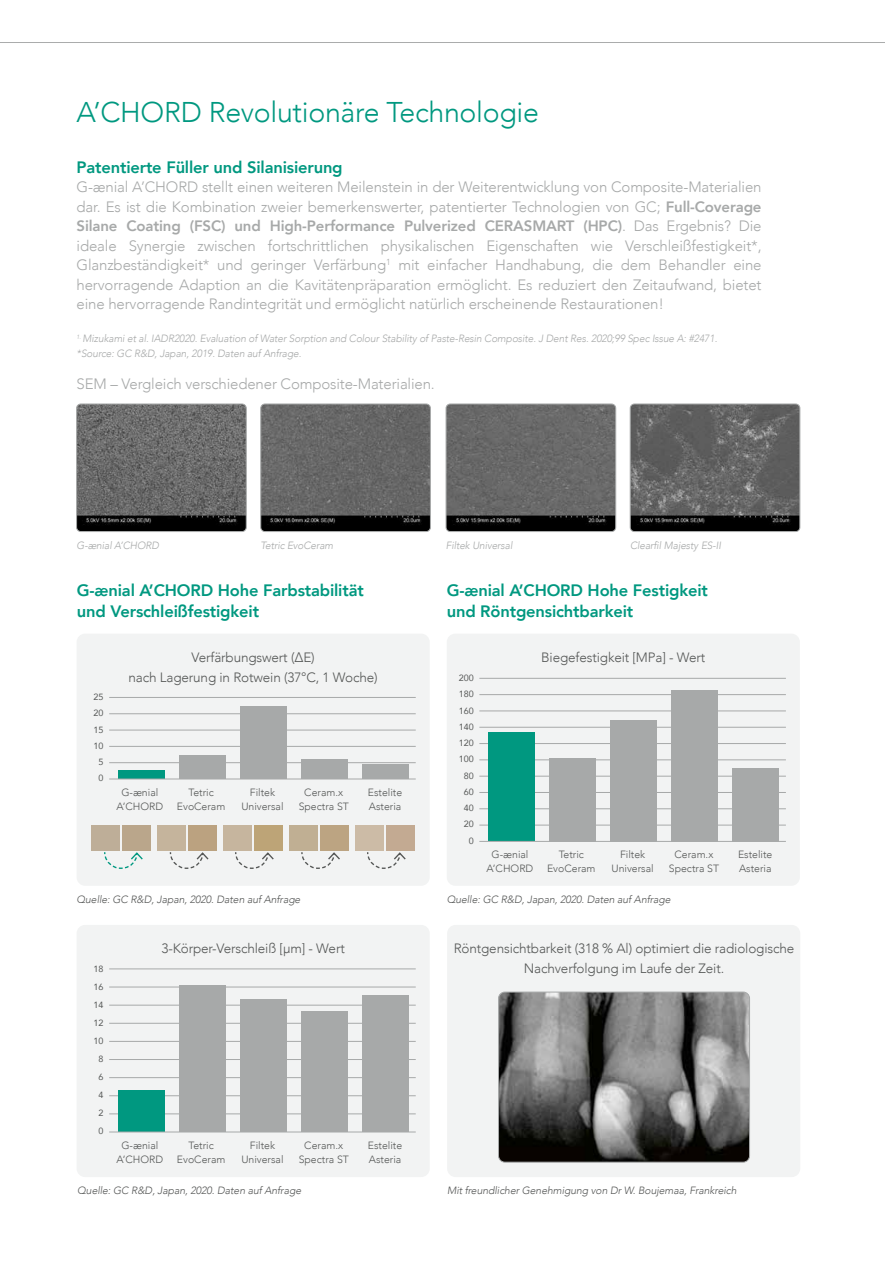
<style>
.page{position:relative;width:885px;height:1263px;background:#fff}
.page>*{position:absolute;margin:0;border:0;box-sizing:border-box;transform-origin:0 0}
.t1{font:300 28.5px "Avenir";letter-spacing:-.01em;color:#009880}
.t2{font:800 16.5px/21px "Avenir";letter-spacing:-.01em;color:#009880}
.t3{font:300 15px/19.5px "Avenir";letter-spacing:-.01em;color:#a7a9a9;text-align:justify}
.t4{font:300 13.5px/19.5px "Avenir";letter-spacing:-.01em;color:#555756;text-align:center}
.t5{font:italic 300 10.5px/15px "Avenir";letter-spacing:-.01em;color:#a7a9a9}
.t6{font:300 10.5px/14.2px "Avenir";color:#555756;text-align:center}
.t7{font:italic 300 10.5px "Avenir";letter-spacing:-.01em;color:#555756}
.t8{font:9px/16.2px "Avenir";color:#555756;text-align:center}
.s1{font-weight:800}
</style>
<div class="page">
<div style="left:446px;top:634px;width:353px;height:252px;background:#f2f3f3;border-radius:9px"></div>
<hr style="left:479px;top:776px;width:306px;height:1px;background:#a7a9a9">
<hr style="left:479px;top:760px;width:306px;height:1px;background:#a7a9a9">
<hr style="left:479px;top:743px;width:306px;height:1px;background:#a7a9a9">
<hr style="left:479px;top:808px;width:306px;height:1px;background:#a7a9a9">
<hr style="left:479px;top:792px;width:306px;height:1px;background:#a7a9a9">
<hr style="left:479px;top:727px;width:306px;height:1px;background:#a7a9a9">
<hr style="left:479px;top:711px;width:306px;height:1px;background:#a7a9a9">
<hr style="left:479px;top:694px;width:306px;height:1px;background:#a7a9a9">
<hr style="left:479px;top:678px;width:306px;height:1px;background:#a7a9a9">
<div style="left:549px;top:758px;width:47px;height:83px;background:#a7a9a9"></div>
<div style="left:610px;top:720px;width:46px;height:121px;background:#a7a9a9"></div>
<div style="left:671px;top:690px;width:46px;height:151px;background:#a7a9a9"></div>
<div style="left:732px;top:768px;width:46px;height:73px;background:#a7a9a9"></div>
<hr style="left:479px;top:825px;width:306px;height:1px;background:#a7a9a9">
<div style="left:488px;top:732px;width:47px;height:109px;background:#009880"></div>
<hr style="left:479px;top:841px;width:306px;height:1px;background:#a7a9a9">
<img style="left:77px;top:404px;width:169px;height:127px">
<div style="left:76px;top:404px;width:170px;height:128px;border:1px solid #a7a9a9;border-radius:4px"></div>
<img style="left:446px;top:404px;width:169px;height:127px">
<div style="left:446px;top:404px;width:170px;height:128px;border:1px solid #a7a9a9;border-radius:4px"></div>
<img style="left:262px;top:404px;width:168px;height:127px">
<div style="left:260px;top:404px;width:170px;height:128px;border:1px solid #a7a9a9;border-radius:4px"></div>
<img style="left:630px;top:404px;width:169px;height:127px">
<div style="left:630px;top:404px;width:170px;height:128px;border:1px solid #a7a9a9;border-radius:4px"></div>
<div style="left:77px;top:634px;width:352px;height:252px;background:#f2f3f3;border-radius:9px"></div>
<hr style="left:109px;top:762px;width:306px;height:1px;background:#a7a9a9">
<hr style="left:109px;top:746px;width:306px;height:1px;background:#a7a9a9">
<hr style="left:109px;top:730px;width:306px;height:1px;background:#a7a9a9">
<hr style="left:109px;top:713px;width:306px;height:1px;background:#a7a9a9">
<hr style="left:109px;top:697px;width:306px;height:1px;background:#a7a9a9">
<div style="left:179px;top:755px;width:47px;height:24px;background:#a7a9a9"></div>
<div style="left:240px;top:707px;width:46px;height:72px;background:#a7a9a9"></div>
<div style="left:301px;top:759px;width:46px;height:20px;background:#a7a9a9"></div>
<div style="left:362px;top:765px;width:46px;height:14px;background:#a7a9a9"></div>
<div style="left:91px;top:825px;width:28px;height:25px;background:#beae98"></div>
<div style="left:122px;top:825px;width:28px;height:25px;background:#baa68b"></div>
<div style="left:223px;top:825px;width:28px;height:25px;background:#c6b59e"></div>
<div style="left:254px;top:825px;width:28px;height:25px;background:#bda477"></div>
<div style="left:157px;top:825px;width:28px;height:25px;background:#c5b49c"></div>
<div style="left:188px;top:825px;width:28px;height:25px;background:#bba280"></div>
<div style="left:289px;top:825px;width:28px;height:25px;background:#c0af93"></div>
<div style="left:320px;top:825px;width:28px;height:25px;background:#bca482"></div>
<div style="left:355px;top:825px;width:28px;height:25px;background:#ccbba6"></div>
<div style="left:386px;top:825px;width:28px;height:25px;background:#c3aa92"></div>
<div style="left:118px;top:771px;width:47px;height:8px;background:#009880"></div>
<svg style="left:169px;top:852px;width:40px;height:17px"></svg>
<svg style="left:104px;top:852px;width:39px;height:17px"></svg>
<svg style="left:235px;top:852px;width:39px;height:17px"></svg>
<svg style="left:301px;top:852px;width:39px;height:17px"></svg>
<svg style="left:367px;top:852px;width:39px;height:17px"></svg>
<hr style="left:109px;top:779px;width:306px;height:1px;background:#a7a9a9">
<div style="left:447px;top:925px;width:353px;height:252px;background:#f2f3f3;border-radius:9px"></div>
<img style="left:498px;top:992px;width:251px;height:170px">
<div style="left:498px;top:992px;width:251px;height:170px;border:1px solid #a7a9a9;border-radius:6px"></div>
<div style="left:77px;top:925px;width:352px;height:252px;background:#f2f3f3;border-radius:9px"></div>
<hr style="left:109px;top:1059px;width:306px;height:1px;background:#a7a9a9">
<hr style="left:109px;top:1041px;width:306px;height:1px;background:#a7a9a9">
<hr style="left:109px;top:1023px;width:306px;height:1px;background:#a7a9a9">
<hr style="left:109px;top:1095px;width:306px;height:1px;background:#a7a9a9">
<hr style="left:109px;top:1077px;width:306px;height:1px;background:#a7a9a9">
<hr style="left:109px;top:1005px;width:306px;height:1px;background:#a7a9a9">
<hr style="left:109px;top:987px;width:306px;height:1px;background:#a7a9a9">
<hr style="left:109px;top:969px;width:306px;height:1px;background:#a7a9a9">
<div style="left:179px;top:986px;width:47px;height:146px;background:#a7a9a9"></div>
<div style="left:240px;top:999px;width:46px;height:133px;background:#a7a9a9"></div>
<div style="left:301px;top:1011px;width:46px;height:121px;background:#a7a9a9"></div>
<div style="left:362px;top:995px;width:46px;height:137px;background:#a7a9a9"></div>
<hr style="left:109px;top:1113px;width:306px;height:1px;background:#a7a9a9">
<div style="left:118px;top:1091px;width:47px;height:41px;background:#009880"></div>
<hr style="left:109px;top:1132px;width:306px;height:1px;background:#a7a9a9">
<svg style="left:0;top:42px;width:884px;height:1px"></svg>
<h1 class="t1" style="left:77px;top:95px;width:464px">A’CHORD Revolutionäre Technologie</h1>
<p class="t2" style="left:77px;top:157px;width:267px">Patentierte Füller und Silanisierung</p>
<p class="t3" style="left:77px;top:177px;width:686px">G-ænial A’CHORD stellt einen weiteren Meilenstein in der Weiterentwicklung von Composite-Materialien dar. Es ist die Kombination zweier bemerkenswerter, patentierter Technologien von GC; <span class="s1">Full-Coverage Silane Coating (FSC) und High-Performance Pulverized CERASMART (HPC)</span>. Das Ergebnis? Die ideale Synergie zwischen fortschrittlichen physikalischen Eigenschaften wie Verschleißfestigkeit*, Glanzbeständigkeit* und geringer Verfärbung<sup>1</sup> mit einfacher Handhabung, die dem Behandler eine hervorragende Adaption an die Kavitätenpräparation ermöglicht. Es reduziert den Zeitaufwand, bietet eine hervorragende Randintegrität und ermöglicht natürlich erscheinende Restaurationen!</p>
<p class="t5" style="left:77px;top:331px;width:642px"><sup>1.</sup> Mizukami et al. IADR2020. Evaluation of Water Sorption and Colour Stability of Paste-Resin Composite. J Dent Res. 2020;99 Spec Issue A: #2471. *Source: GC R&amp;D, Japan, 2019. Daten auf Anfrage.</p>
<p class="t3" style="left:77px;top:374px;width:360px">SEM – Vergleich verschiedener Composite-Materialien.</p>
<p class="t5" style="left:77px;top:537px;width:84px">G-ænial A’CHORD</p>
<p class="t5" style="left:260px;top:537px;width:74px">Tetric EvoCeram</p>
<p class="t5" style="left:446px;top:537px;width:68px">Filtek Universal</p>
<p class="t5" style="left:630px;top:537px;width:92px">Clearfil Majesty ES-II</p>
<p class="t2" style="left:77px;top:579px;width:288px">G-ænial A’CHORD Hohe Farbstabilität und Verschleißfestigkeit</p>
<p class="t2" style="left:446px;top:579px;width:263px">G-ænial A’CHORD Hohe Festigkeit und Röntgensichtbarkeit</p>
<p class="t8" style="left:94px;top:689px;width:12px">25<br>20<br>15<br>10<br>5<br>0</p>
<p class="t4" style="left:191px;top:648px;width:125px">Verfärbungswert (∆E)</p>
<p class="t4" style="left:541px;top:648px;width:166px">Biegefestigkeit [MPa] - Wert</p>
<p class="t4" style="left:128px;top:667px;width:251px">nach Lagerung in Rotwein (37°C, 1 Woche)</p>
<p class="t8" style="left:459px;top:669px;width:17px;text-align:right">200<br>180<br>160<br>140<br>120<br>100<br>80<br>60<br>40<br>20<br>0</p>
<p class="t6" style="left:116px;top:785px;width:48px">G-ænial<br>A’CHORD</p>
<p class="t6" style="left:177px;top:785px;width:50px">Tetric<br>EvoCeram</p>
<p class="t6" style="left:241px;top:785px;width:44px">Filtek<br>Universal</p>
<p class="t6" style="left:298px;top:785px;width:52px">Ceram.x<br>Spectra ST</p>
<p class="t6" style="left:368px;top:785px;width:36px;text-align:left">Estelite<br>Asteria</p>
<p class="t6" style="left:486px;top:847px;width:48px">G-ænial<br>A’CHORD</p>
<p class="t6" style="left:547px;top:847px;width:50px">Tetric<br>EvoCeram</p>
<p class="t6" style="left:611px;top:847px;width:44px">Filtek<br>Universal</p>
<p class="t6" style="left:668px;top:847px;width:52px">Ceram.x<br>Spectra ST</p>
<p class="t6" style="left:738px;top:847px;width:36px;text-align:left">Estelite<br>Asteria</p>
<p class="t7" style="left:77px;top:893px;width:225px">Quelle: GC R&amp;D, Japan, 2020. Daten auf Anfrage</p>
<p class="t8" style="left:94px;top:959px;width:12px;line-height:18px">18<br>16<br>14<br>12<br>10<br>8<br>6<br>4<br>2<br>0</p>
<p class="t4" style="left:161px;top:939px;width:185px">3-Körper-Verschleiß [μm] - Wert</p>
<p class="t6" style="left:116px;top:1138px;width:48px">G-ænial<br>A’CHORD</p>
<p class="t6" style="left:177px;top:1138px;width:50px">Tetric<br>EvoCeram</p>
<p class="t6" style="left:241px;top:1138px;width:44px">Filtek<br>Universal</p>
<p class="t6" style="left:298px;top:1138px;width:52px">Ceram.x<br>Spectra ST</p>
<p class="t6" style="left:368px;top:1138px;width:36px;text-align:left">Estelite<br>Asteria</p>
<p class="t7" style="left:77px;top:1184px;width:225px">Quelle: GC R&amp;D, Japan, 2020. Daten auf Anfrage</p>
<p class="t7" style="left:446px;top:893px;width:225px">Quelle: GC R&amp;D, Japan, 2020. Daten auf Anfrage</p>
<p class="t4" style="left:453px;top:939px;width:342px">Röntgensichtbarkeit (318 % Al) optimiert die radiologische<br>Nachverfolgung im Laufe der Zeit.</p>
<p class="t7" style="left:447px;top:1184px;width:291px">Mit freundlicher Genehmigung von Dr W. Boujemaa, Frankreich</p>
</div>
